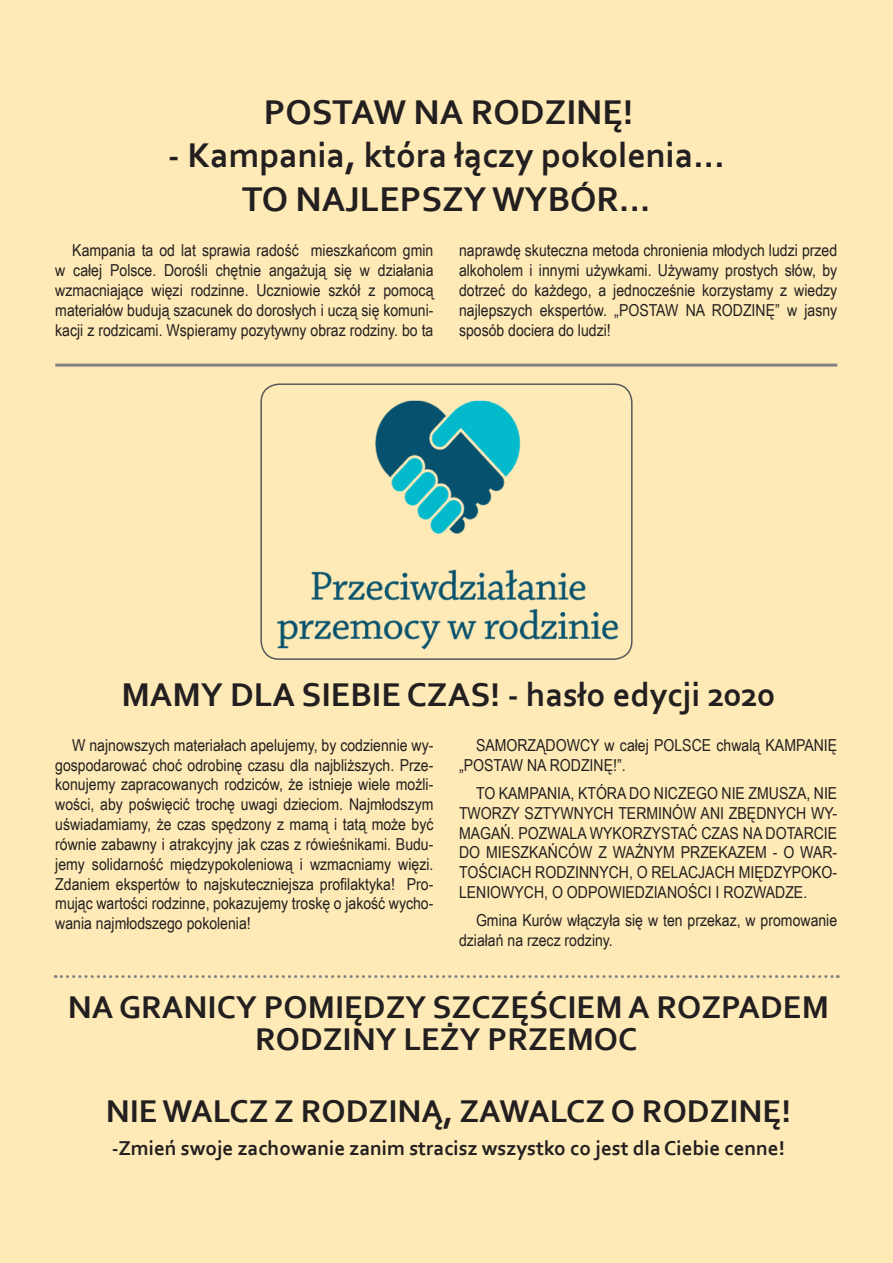
<style>
.page{position:relative;width:893px;height:1263px;background:#feeab6}
.page>*{position:absolute;margin:0;border:0;box-sizing:border-box;transform-origin:0 0}
.TYTUL{font:700 36px/43.2px "Corbel";color:#231f20;text-align:center}
.TYTUL-2{font:700 34.5px "Corbel";color:#231f20}
.TYTUL-3{font:700 33px/31.5px "Corbel";color:#231f20;text-align:center}
.TYTUL-4{font:700 21px "Corbel";color:#231f20}
.NORMAL{font:16.5px/19.8px "Arial Narrow";color:#231f20;text-align:justify;scale:1.04 1}
</style>
<div class="page">
<hr style="left:55px;top:364px;width:782px;height:3px;background:#808285">
<svg style="left:55px;top:975px;width:783px;height:3px"></svg>
<img style="left:263px;top:386px;width:367px;height:273px">
<div style="left:260px;top:383px;width:373px;height:277px;border:2px solid #57585a;border-radius:18px"></div>
<p class="TYTUL" style="left:264px;top:90px;width:371px">POSTAW NA RODZINĘ!</p>
<p class="TYTUL" style="left:168px;top:133px;width:558px">- Kampania, która łączy pokolenia...<br>TO NAJLEPSZY WYBÓR...</p>
<p class="NORMAL" style="left:55px;top:240px;width:365px;text-indent:17px">Kampania ta od lat sprawia radość mieszkańcom gmin w całej Polsce. Dorośli chętnie angażują się w działania wzmacniające więzi rodzinne. Uczniowie szkół z pomocą materiałów budują szacunek do dorosłych i uczą się komuni&shy;kacji z rodzicami. Wspieramy pozytywny obraz rodziny. bo ta</p>
<p class="NORMAL" style="left:459px;top:240px;width:365px">naprawdę skuteczna metoda chronienia młodych ludzi przed alkoholem i innymi używkami. Używamy prostych słów, by dotrzeć do każdego, a jednocześnie korzystamy z wiedzy najlepszych ekspertów. „POSTAW NA RODZINĘ” w jasny sposób dociera do ludzi!</p>
<p class="TYTUL-2" style="left:121px;top:673px;width:655px">MAMY DLA SIEBIE CZAS! - hasło edycji 2020</p>
<p class="NORMAL" style="left:55px;top:734px;width:365px;text-indent:17px">W najnowszych materiałach apelujemy, by codziennie wy&shy;gospodarować choć odrobinę czasu dla najbliższych. Prze&shy;konujemy zapracowanych rodziców, że istnieje wiele możli&shy;wości, aby poświęcić trochę uwagi dzieciom. Najmłodszym uświadamiamy, że czas spędzony z mamą i tatą może być równie zabawny i atrakcyjny jak czas z rówieśnikami. Budu&shy;jemy solidarność międzypokoleniową i wzmacniamy więzi.<br>Zdaniem ekspertów to najskuteczniejsza profilaktyka! Pro&shy;mując wartości rodzinne, pokazujemy troskę o jakość wycho&shy;wania najmłodszego pokolenia!</p>
<p class="NORMAL" style="left:459px;top:734px;width:365px;text-indent:17px">SAMORZĄDOWCY w całej POLSCE chwalą KAMPANIĘ „POSTAW NA RODZINĘ!”.</p>
<p class="NORMAL" style="left:459px;top:783px;width:365px;text-indent:17px">TO KAMPANIA, KTÓRA DO NICZEGO NIE ZMUSZA, NIE TWORZY SZTYWNYCH TERMINÓW ANI ZBĘDNYCH WY-MAGAŃ. POZWALA WYKORZYSTAĆ CZAS NA DOTARCIE DO MIESZKAŃCÓW Z WAŻNYM PRZEKAZEM - O WAR-TOŚCIACH RODZINNYCH, O RELACJACH MIĘDZYPOKO-LENIOWYCH, O ODPOWIEDZIANOŚCI I ROZWADZE.</p>
<p class="NORMAL" style="left:459px;top:910px;width:365px;text-indent:17px">Gmina Kurów włączyła się w ten przekaz, w promowanie działań na rzecz rodziny.</p>
<p class="TYTUL-3" style="left:68px;top:991px;width:763px">NA GRANICY POMIĘDZY SZCZĘŚCIEM A ROZPADEM<br>RODZINY LEŻY PRZEMOC</p>
<p class="TYTUL-3" style="left:106px;top:1094px;width:687px">NIE WALCZ Z RODZINĄ, ZAWALCZ O RODZINĘ!</p>
<p class="TYTUL-4" style="left:112px;top:1135px;width:674px">-Zmień swoje zachowanie zanim stracisz wszystko co jest dla Ciebie cenne!</p>
</div>
